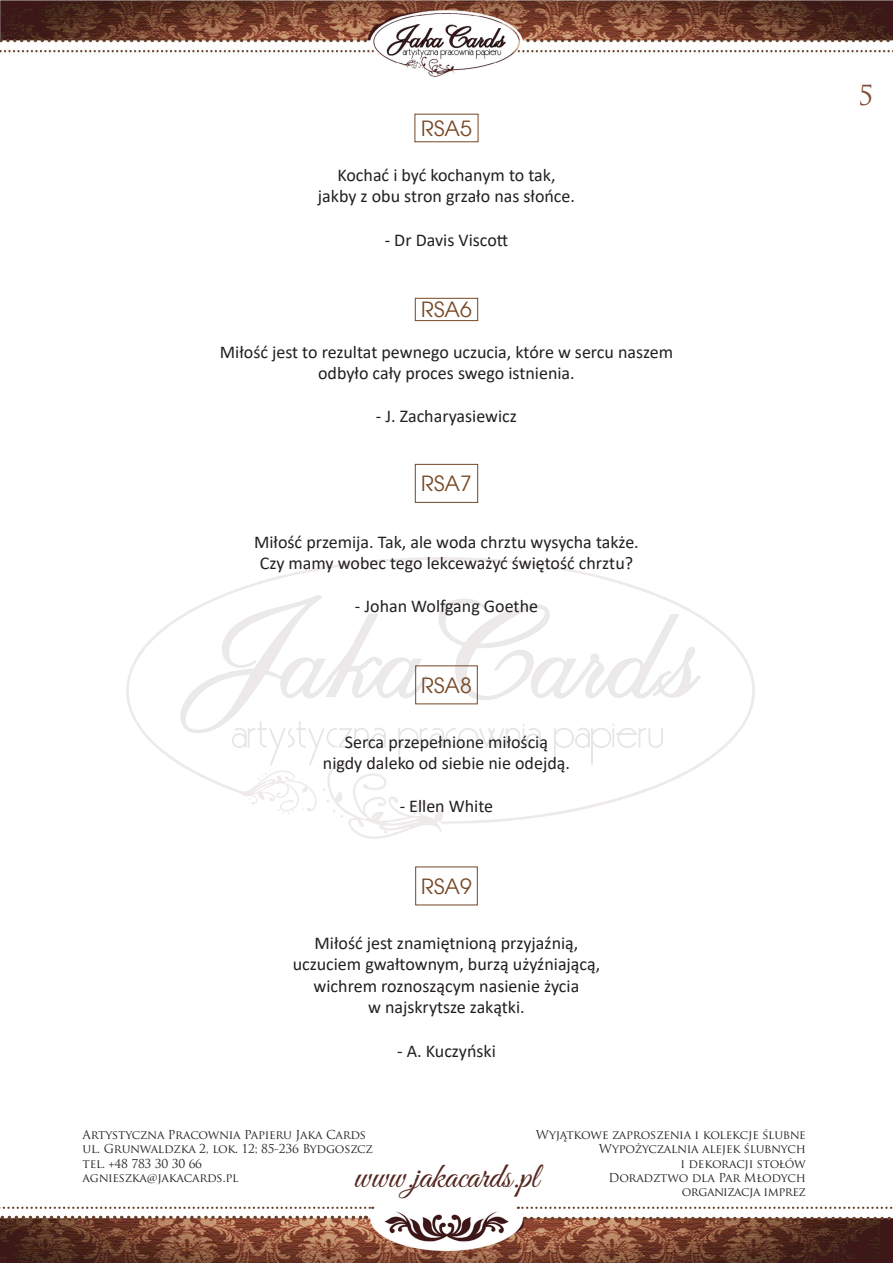
<style>
.page{position:relative;width:893px;height:1263px;background:#fff}
.page>*{position:absolute;margin:0;border:0;box-sizing:border-box;transform-origin:0 0}
.t1{font:36px "Great Vibes";color:#54271f}
.t2{font:27px "Trajan Pro";color:#5f2109}
.Styl_akapitowy_3{font:21px "Avant Garde";color:#764725}
.t3{font:18px/21.6px "Calibri";color:#231f20;text-align:center}
.t4{font:12px/14.4px "Trajan Pro";letter-spacing:-.02em;color:#231f20}
</style>
<div class="page">
<img style="left:0;top:1206px;width:893px;height:57px">
<svg style="left:0;top:1216px;width:366px;height:3px"></svg>
<svg style="left:0;top:1206px;width:373px;height:3px"></svg>
<svg style="left:525px;top:1217px;width:368px;height:3px"></svg>
<svg style="left:518px;top:1206px;width:375px;height:3px"></svg>
<img style="left:0;top:0;width:893px;height:77px">
<svg style="left:126px;top:557px;width:629px;height:233px"></svg>
<svg style="left:231px;top:721px;width:433px;height:118px"></svg>
<div style="left:415px;top:298px;width:63px;height:23px;border:1px solid #764725"></div>
<div style="left:415px;top:464px;width:63px;height:39px;border:1px solid #764725"></div>
<div style="left:415px;top:665px;width:63px;height:39px;border:1px solid #764725"></div>
<div style="left:415px;top:866px;width:63px;height:39px;border:1px solid #764725"></div>
<p class="Styl_akapitowy_3" style="left:421px;top:116px;width:52px">RSA5</p>
<p class="t3" style="left:337px;top:165px;width:220px">Kochać i być kochanym to tak,</p>
<p class="t3" style="left:318px;top:186px;width:259px">jakby z obu stron grzało nas słońce.</p>
<p class="t3" style="left:385px;top:230px;width:125px">- Dr Davis Viscott</p>
<p class="Styl_akapitowy_3" style="left:421px;top:297px;width:52px">RSA6</p>
<p class="t3" style="left:220px;top:341px;width:455px">Miłość jest to rezultat pewnego uczucia, które w sercu naszem odbyło cały proces swego istnienia.</p>
<p class="t3" style="left:376px;top:406px;width:143px">- J. Zacharyasiewicz</p>
<p class="Styl_akapitowy_3" style="left:421px;top:471px;width:52px">RSA7</p>
<p class="t3" style="left:254px;top:532px;width:386px">Miłość przemija. Tak, ale woda chrztu wysycha także.</p>
<p class="t3" style="left:260px;top:553px;width:375px">Czy mamy wobec tego lekceważyć świętość chrztu?</p>
<p class="t3" style="left:355px;top:596px;width:185px">- Johan Wolfgang Goethe</p>
<p class="Styl_akapitowy_3" style="left:421px;top:672px;width:52px">RSA8</p>
<p class="t3" style="left:345px;top:731px;width:205px">Serca przepełnione miłością</p>
<p class="t3" style="left:323px;top:753px;width:248px">nigdy daleko od siebie nie odejdą.</p>
<p class="t3" style="left:400px;top:796px;width:95px">- Ellen White</p>
<p class="Styl_akapitowy_3" style="left:421px;top:874px;width:52px">RSA9</p>
<p class="t3" style="left:315px;top:932px;width:265px">Miłość jest znamiętnioną przyjaźnią,</p>
<p class="t3" style="left:293px;top:954px;width:309px">uczuciem gwałtownym, burzą użyźniającą,</p>
<p class="t3" style="left:314px;top:976px;width:267px">wichrem roznoszącym nasienie życia</p>
<p class="t3" style="left:368px;top:997px;width:158px">w najskrytsze zakątki.</p>
<p class="t3" style="left:397px;top:1040px;width:100px">- A. Kuczyński</p>
<p class="t4" style="left:536px;top:1127px;width:271px;text-align:right">Wyjątkowe zaproszenia i kolekcje ślubne<br>Wypożyczalnia alejek ślubnych<br>i dekoracji stołów<br>Doradztwo dla Par Młodych organizacja imprez</p>
<p class="t4" style="left:83px;top:1127px;width:292px">Artystyczna Pracownia Papieru Jaka Cards ul. Grunwaldzka 2, lok. 12; 85-236 Bydgoszcz tel. +48 783 30 30 66<br>agnieszka@jakacards.pl</p>
<h1 class="t1" style="left:354px;top:1157px;width:186px">www.jakacards.pl</h1>
<h2 class="t2" style="left:859px;top:78px;width:17px">5</h2>
</div>
